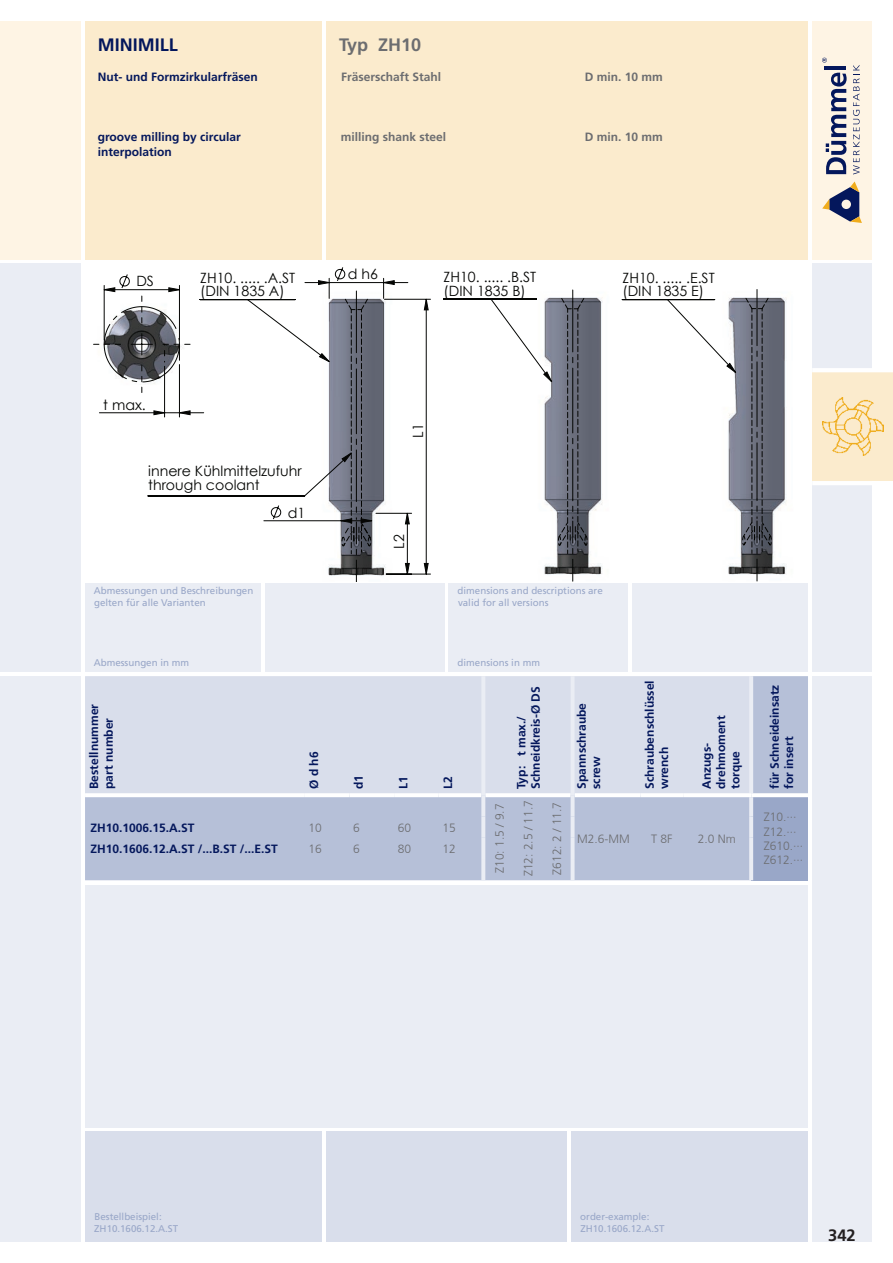
<style>
.page{position:relative;width:893px;height:1263px;background:#fff}
.page>*{position:absolute;margin:0;border:0;box-sizing:border-box;transform-origin:0 0}
.t1{font:700 18px "Frutiger LT Com";color:#04175c}
.t2{font:700 18px "Frutiger LT Com";color:#6c6d70}
.t3{font:700 16.5px "Frutiger LT Com";color:#231f20}
.t4{font:14.1px/13.8px "Century Gothic";color:#040503}
.t5{font:700 12px/14.4px "Frutiger LT Com";color:#04175c}
.t6{font:300 12px/14.4px "Frutiger LT Com";color:#6c6d70}
.t7{font:700 12px "Frutiger LT Com";color:#6c6d70}
.t8{font:9.75px/12px "Frutiger LT Com";color:#99a7c8}
</style>
<div class="page">
<div style="left:812px;top:264px;width:60px;height:408px;background:#eaedf4"></div>
<div style="left:812px;top:676px;width:60px;height:566px;background:#eaedf4"></div>
<div style="left:85px;top:21px;width:237px;height:238px;background:#fbebcd"></div>
<div style="left:326px;top:21px;width:482px;height:238px;background:#fbebcd"></div>
<div style="left:0;top:21px;width:81px;height:238px;background:#fef4e4"></div>
<div style="left:85px;top:584px;width:175px;height:88px;background:#eaedf4"></div>
<div style="left:265px;top:584px;width:179px;height:88px;background:#eaedf4"></div>
<div style="left:449px;top:584px;width:179px;height:88px;background:#eaedf4"></div>
<div style="left:632px;top:584px;width:176px;height:88px;background:#eaedf4"></div>
<div style="left:85px;top:1131px;width:237px;height:111px;background:#d9deeb"></div>
<div style="left:326px;top:1131px;width:241px;height:111px;background:#d9deeb"></div>
<div style="left:571px;top:1131px;width:237px;height:111px;background:#d9deeb"></div>
<div style="left:0;top:676px;width:81px;height:566px;background:#eaedf4"></div>
<div style="left:0;top:264px;width:81px;height:408px;background:#eaedf4"></div>
<div style="left:812px;top:21px;width:60px;height:238px;background:#fef4e4"></div>
<div style="left:812px;top:372px;width:81px;height:109px;background:#fbebcd"></div>
<hr style="left:812px;top:368px;width:81px;height:4px;background:#fff">
<hr style="left:812px;top:481px;width:81px;height:4px;background:#fff">
<svg style="left:822px;top:181px;width:40px;height:42px"></svg>
<svg style="left:826px;top:73px;width:21px;height:101px"></svg>
<hr style="left:825px;top:66px;width:21px;height:4px;background:#04175c">
<svg style="left:822px;top:58px;width:5px;height:5px"></svg>
<svg style="left:853px;top:65px;width:7px;height:109px"></svg>
<img style="left:822px;top:398px;width:61px;height:58px">
<svg style="left:85px;top:676px;width:723px;height:204px;background:#c9d0e2"></svg>
<div style="left:751px;top:795px;width:57px;height:85px;background:#99a7c8"></div>
<hr style="left:749px;top:676px;width:4px;height:117px;background:#eaedf4">
<hr style="left:749px;top:797px;width:4px;height:19px;background:#eaedf4">
<hr style="left:749px;top:816px;width:4px;height:22px;background:#eaedf4">
<hr style="left:749px;top:838px;width:4px;height:21px;background:#eaedf4">
<hr style="left:749px;top:859px;width:4px;height:21px;background:#eaedf4">
<hr style="left:85px;top:793px;width:220px;height:4px;background:#fff">
<hr style="left:305px;top:793px;width:44px;height:4px;background:#fff">
<hr style="left:349px;top:793px;width:45px;height:4px;background:#fff">
<hr style="left:394px;top:793px;width:45px;height:4px;background:#fff">
<hr style="left:439px;top:793px;width:42px;height:4px;background:#fff">
<hr style="left:485px;top:793px;width:86px;height:4px;background:#fff">
<hr style="left:575px;top:793px;width:66px;height:4px;background:#fff">
<hr style="left:641px;top:793px;width:42px;height:4px;background:#fff">
<hr style="left:683px;top:793px;width:68px;height:4px;background:#fff">
<svg style="left:751px;top:793px;width:57px;height:4px"></svg>
<hr style="left:481px;top:676px;width:4px;height:119px;background:#eaedf4">
<hr style="left:571px;top:676px;width:4px;height:119px;background:#eaedf4">
<svg style="left:481px;top:795px;width:4px;height:21px"></svg>
<svg style="left:571px;top:795px;width:4px;height:21px"></svg>
<svg style="left:481px;top:816px;width:4px;height:22px"></svg>
<svg style="left:571px;top:816px;width:4px;height:22px"></svg>
<svg style="left:481px;top:838px;width:4px;height:21px"></svg>
<svg style="left:571px;top:838px;width:4px;height:21px"></svg>
<svg style="left:481px;top:859px;width:4px;height:21px"></svg>
<svg style="left:571px;top:859px;width:4px;height:21px"></svg>
<div style="left:85px;top:885px;width:723px;height:242px;background:#eaedf4"></div>
<img style="left:736px;top:297px;width:51px;height:278px">
<svg style="left:271px;top:505px;width:11px;height:15px"></svg>
<hr style="left:148px;top:495px;width:157px;height:1px;background:#040503">
<svg style="left:199px;top:298px;width:538px;height:199px"></svg>
<hr style="left:164px;top:366px;width:1px;height:51px;background:#040503">
<hr style="left:179px;top:364px;width:1px;height:53px;background:#040503">
<svg style="left:742px;top:289px;width:30px;height:292px;background:#666975"></svg>
<hr style="left:264px;top:520px;width:77px;height:1px;background:#040503">
<svg style="left:94px;top:274px;width:110px;height:142px"></svg>
<svg style="left:305px;top:267px;width:431px;height:314px"></svg>
<h1 class="t1" style="left:98px;top:34px;width:81px">MINIMILL</h1>
<p class="t5" style="left:98px;top:70px;width:162px">Nut- und Formzirkularfräsen</p>
<p class="t5" style="left:98px;top:129px;width:144px;line-height:15px">groove milling by circular interpolation</p>
<h1 class="t2" style="left:339px;top:34px;width:84px">Typ ZH10</h1>
<p class="t7" style="left:341px;top:70px;width:102px">Fräserschaft Stahl</p>
<p class="t7" style="left:341px;top:130px;width:107px">milling shank steel</p>
<p class="t7" style="left:585px;top:70px;width:80px">D min. 10 mm</p>
<p class="t7" style="left:585px;top:130px;width:80px">D min. 10 mm</p>
<p class="t4" style="left:136px;top:274px;width:19px">DS</p>
<p class="t4" style="left:348px;top:267px;width:32px">d h6</p>
<p class="t4" style="left:200px;top:270px;width:97px">ZH10. ..... .A.ST (DIN 1835 A)</p>
<p class="t4" style="left:444px;top:270px;width:94px">ZH10. ..... .B.ST (DIN 1835 B)</p>
<p class="t4" style="left:622px;top:270px;width:94px">ZH10. ..... .E.ST (DIN 1835 E)</p>
<p class="t4" style="left:103px;top:397px;width:44px">t max.</p>
<p class="t4" style="left:148px;top:464px;width:155px">innere Kühlmittelzufuhr through coolant</p>
<p class="t8" style="left:94px;top:585px;width:161px">Abmessungen und Beschreibungen gelten für alle Varianten</p>
<p class="t8" style="left:94px;top:657px;width:97px">Abmessungen in mm</p>
<p class="t5" style="left:87px;top:789px;width:86px;rotate:-90deg">Bestellnummer part number</p>
<p class="t4" style="left:288px;top:505px;width:19px">d1</p>
<p class="t5" style="left:307px;top:789px;width:39px;rotate:-90deg">Ø d h6</p>
<p class="t4" style="left:411px;top:438px;width:16px;rotate:-90deg">L1</p>
<p class="t4" style="left:392px;top:549px;width:16px;rotate:-90deg">L2</p>
<p class="t8" style="left:458px;top:585px;width:147px">dimensions and descriptions are valid for all versions</p>
<p class="t8" style="left:458px;top:657px;width:84px">dimensions in mm</p>
<p class="t5" style="left:351px;top:789px;width:16px;rotate:-90deg">d1</p>
<p class="t5" style="left:396px;top:789px;width:14px;rotate:-90deg">L1</p>
<p class="t5" style="left:441px;top:789px;width:14px;rotate:-90deg">L2</p>
<p class="t5" style="left:514px;top:789px;width:104px;rotate:-90deg">Typ: t max./<br>Schneidkreis-Ø DS</p>
<p class="t5" style="left:574px;top:789px;width:88px;rotate:-90deg">Spannschraube screw</p>
<p class="t5" style="left:642px;top:789px;width:110px;rotate:-90deg">Schraubenschlüssel wrench</p>
<p class="t5" style="left:699px;top:789px;width:75px;rotate:-90deg">Anzugs&shy;drehmoment torque</p>
<p class="t5" style="left:90px;top:820px;width:106px">ZH10.1006.15.A.ST</p>
<p class="t6" style="left:308px;top:820px;width:15px">10</p>
<p class="t6" style="left:353px;top:820px;width:8px">6</p>
<p class="t6" style="left:398px;top:820px;width:15px">60</p>
<p class="t6" style="left:442px;top:820px;width:15px">15</p>
<p class="t5" style="left:90px;top:841px;width:189px">ZH10.1606.12.A.ST /...B.ST /...E.ST</p>
<p class="t6" style="left:308px;top:841px;width:15px">16</p>
<p class="t6" style="left:353px;top:841px;width:8px">6</p>
<p class="t6" style="left:398px;top:841px;width:15px">80</p>
<p class="t6" style="left:442px;top:841px;width:15px">12</p>
<p class="t6" style="left:492px;top:873px;width:71px;rotate:-90deg">Z10: 1.5 / 9.7</p>
<p class="t6" style="left:521px;top:876px;width:78px;rotate:-90deg">Z12: 2.5 / 11.7</p>
<p class="t6" style="left:550px;top:874px;width:74px;rotate:-90deg">Z612: 2 / 11.7</p>
<p class="t6" style="left:577px;top:831px;width:54px">M2.6-MM</p>
<p class="t6" style="left:651px;top:831px;width:23px">T 8F</p>
<p class="t6" style="left:698px;top:831px;width:40px">2.0 Nm</p>
<p class="t5" style="left:767px;top:789px;width:106px;rotate:-90deg">für Schneideinsatz for insert</p>
<p class="t6" style="left:764px;top:810px;width:41px">Z10.∙∙∙<br>Z12.∙∙∙<br>Z610.∙∙∙<br>Z612.∙∙∙</p>
<p class="t8" style="left:94px;top:1211px;width:86px">Bestellbeispiel:<br>ZH10.1606.12.A.ST</p>
<p class="t8" style="left:580px;top:1211px;width:86px">order-example:<br>ZH10.1606.12.A.ST</p>
<h2 class="t3" style="left:828px;top:1225px;width:29px">342</h2>
</div>
